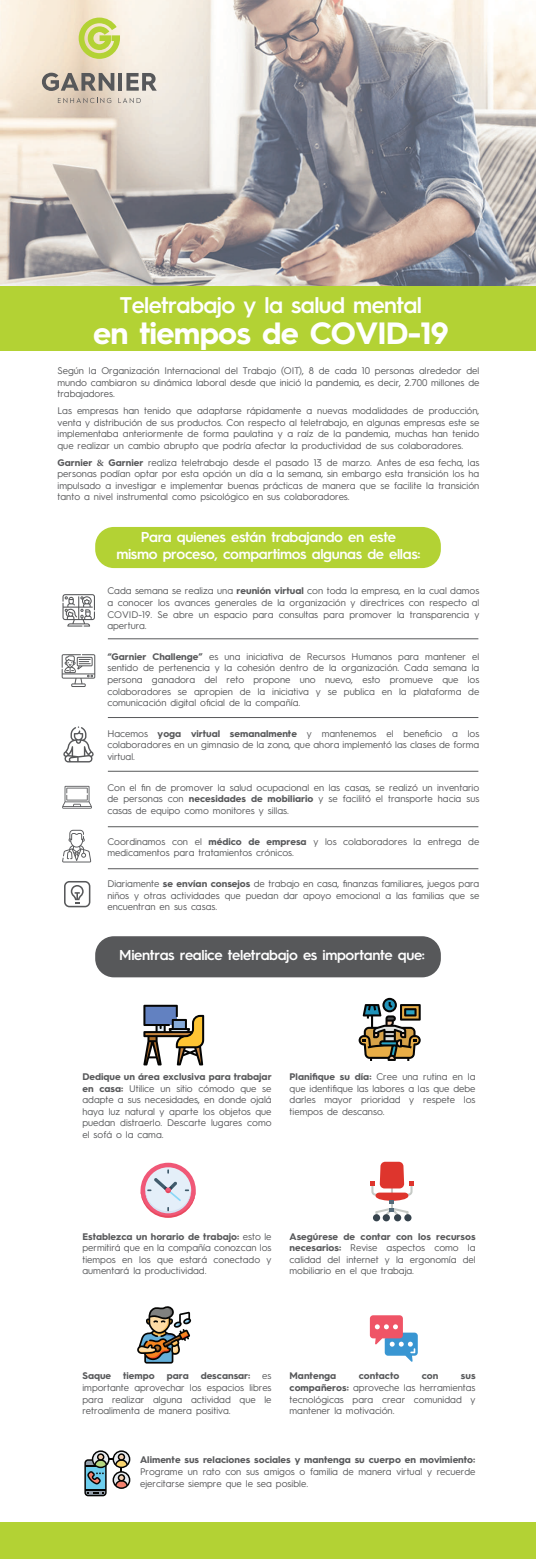
<style>
.page{position:relative;width:536px;height:1559px;background:#fff}
.page>*{position:absolute;margin:0;border:0;box-sizing:border-box;transform-origin:0 0}
.t1{font:700 30.89px "Hurme Geometric Sans 3";letter-spacing:-.025em;color:#fff}
.t2{font:600 22.75px "Hurme Geometric Sans 3";letter-spacing:-.025em;color:#fff}
.t3{font:600 14.44px/17.2px "Hurme Geometric Sans 3";letter-spacing:-.025em;color:#fff;text-align:center}
.t4{font:9.62px/11.5px "Hurme Geometric Sans 3";color:#57585a;text-align:justify}
.t5{font:700 9.62px "Hurme Geometric Sans 3";color:#57585a}
.s1{font-weight:700}
.s2{font-family:"Minion Pro";font-weight:700}
</style>
<div class="page">
<img style="left:0;top:0;width:536px;height:286px">
<svg style="left:79px;top:18px;width:41px;height:41px;background:#ced978"></svg>
<svg style="left:42px;top:73px;width:72px;height:18px"></svg>
<hr style="left:118px;top:73px;width:4px;height:18px;background:#57585a">
<svg style="left:126px;top:73px;width:31px;height:18px"></svg>
<svg style="left:58px;top:98px;width:53px;height:5px"></svg>
<svg style="left:118px;top:98px;width:23px;height:5px"></svg>
<div style="left:0;top:286px;width:536px;height:65px;background:#b3d234"></div>
<div style="left:95px;top:527px;width:345px;height:41px;background:#b3d234;border-radius:19px"></div>
<div style="left:95px;top:936px;width:345px;height:41px;background:#57585a;border-radius:19px"></div>
<svg style="left:62px;top:594px;width:33px;height:33px"></svg>
<svg style="left:62px;top:654px;width:33px;height:33px"></svg>
<svg style="left:63px;top:726px;width:31px;height:36px"></svg>
<svg style="left:62px;top:786px;width:30px;height:23px"></svg>
<svg style="left:62px;top:830px;width:29px;height:32px"></svg>
<svg style="left:64px;top:881px;width:26px;height:26px"></svg>
<div style="left:0;top:1523px;width:536px;height:36px;background:#b3d234"></div>
<svg style="left:143px;top:1005px;width:61px;height:60px"></svg>
<svg style="left:358px;top:998px;width:62px;height:63px"></svg>
<svg style="left:140px;top:1163px;width:56px;height:55px"></svg>
<svg style="left:370px;top:1162px;width:43px;height:53px"></svg>
<div style="left:373px;top:1214px;width:7px;height:7px;background:#37444e;border-radius:50%"></div>
<div style="left:404px;top:1214px;width:7px;height:7px;background:#37444e;border-radius:50%"></div>
<div style="left:382px;top:1214px;width:8px;height:7px;background:#37444e;border-radius:50%"></div>
<div style="left:394px;top:1214px;width:7px;height:7px;background:#37444e;border-radius:50%"></div>
<svg style="left:137px;top:1306px;width:54px;height:57px"></svg>
<svg style="left:370px;top:1315px;width:47px;height:47px"></svg>
<svg style="left:84px;top:1450px;width:46px;height:46px"></svg>
<hr style="left:108px;top:639px;width:370px;height:1px;background:#57585a">
<hr style="left:108px;top:717px;width:370px;height:1px;background:#57585a">
<hr style="left:108px;top:771px;width:370px;height:1px;background:#57585a">
<hr style="left:108px;top:827px;width:370px;height:1px;background:#57585a">
<hr style="left:108px;top:869px;width:370px;height:1px;background:#57585a">
<h2 class="t2" style="left:120px;top:289px;width:303px">Teletrabajo y la salud mental</h2>
<h1 class="t1" style="left:93px;top:312px;width:357px">en tiempos de COVID-19</h1>
<p class="t4" style="left:57px;top:364px;width:423px">Según la Organización Internacional del Trabajo (OIT), 8 de cada 10 personas alrededor del mundo cambiaron su dinámica laboral desde que inició la pandemia, es decir, 2.700 millones de trabajadores.</p>
<p class="t4" style="left:57px;top:404px;width:423px">Las empresas han tenido que adaptarse rápidamente a nuevas modalidades de producción, venta y distribución de sus productos. Con respecto al teletrabajo, en algunas empresas este se implementaba anteriormente de forma paulatina y a raíz de la pandemia, muchas han tenido que realizar un cambio abrupto que podría afectar la productividad de sus colaboradores.</p>
<p class="t4" style="left:57px;top:456px;width:423px"><span class="s1">Garnier</span> <span class="s2">&amp;</span> <span class="s1">Garnier</span> realiza teletrabajo desde el pasado 13 de marzo. Antes de esa fecha, las personas podían optar por esta opción un día a la semana, sin embargo esta transición los ha impulsado a investigar e implementar buenas prácticas de manera que se facilite la transición tanto a nivel instrumental como psicológico en sus colaboradores.</p>
<h3 class="t3" style="left:116px;top:528px;width:305px">Para quienes están trabajando en este<br>mismo proceso, compartimos algunas de ellas:</h3>
<p class="t4" style="left:107px;top:585px;width:373px">Cada semana se realiza una <span class="s1">reunión virtual</span> con toda la empresa, en la cual damos a conocer los avances generales de la organización y directrices con respecto al COVID-19. Se abre un espacio para consultas para promover la transparencia y apertura.</p>
<p class="t4" style="left:107px;top:650px;width:373px"><span class="s1">“Garnier Challenge”</span> es una iniciativa de Recursos Humanos para mantener el sentido de pertenencia y la cohesión dentro de la organización. Cada semana la persona ganadora del reto propone uno nuevo, esto promueve que los colaboradores se apropien de la iniciativa y se publica en la plataforma de comunicación digital oficial de la compañía.</p>
<p class="t4" style="left:107px;top:727px;width:373px">Hacemos <span class="s1">yoga virtual semanalmente</span> y mantenemos el beneficio a los colaboradores en un gimnasio de la zona, que ahora implementó las clases de forma virtual.</p>
<p class="t4" style="left:107px;top:781px;width:373px">Con el fin de promover la salud ocupacional en las casas, se realizó un inventario de personas con <span class="s1">necesidades de mobiliario</span> y se facilitó el transporte hacia sus casas de equipo como monitores y sillas.</p>
<p class="t4" style="left:107px;top:835px;width:373px">Coordinamos con el <span class="s1">médico de empresa</span> y los colaboradores la entrega de medicamentos para tratamientos crónicos.</p>
<p class="t4" style="left:107px;top:877px;width:373px">Diariamente <span class="s1">se envían consejos</span> de trabajo en casa, finanzas familiares, juegos para niños y otras actividades que puedan dar apoyo emocional a las familias que se encuentran en sus casas.</p>
<h3 class="t3" style="left:119px;top:946px;width:307px">Mientras realice teletrabajo es importante que:</h3>
<p class="t4" style="left:82px;top:1070px;width:191px"><span class="s1">Dedique un área exclusiva para trabajar en casa:</span> Utilice un sitio cómodo que se adapte a sus necesidades, en donde ojalá haya luz natural y aparte los objetos que puedan distraerlo. Descarte lugares como el sofá o la cama.</p>
<p class="t4" style="left:289px;top:1070px;width:187px"><span class="s1">Planifique su día:</span> Cree una rutina en la que identifique las labores a las que debe darles mayor prioridad y respete los tiempos de descanso.</p>
<p class="t4" style="left:82px;top:1230px;width:191px"><span class="s1">Establezca un horario de trabajo:</span> esto le permitirá que en la compañía conozcan los tiempos en los que estará conectado y aumentará la productividad.</p>
<p class="t4" style="left:289px;top:1230px;width:187px"><span class="s1">Asegúrese de contar con los recursos necesarios:</span> Revise aspectos como la calidad del internet y la ergonomía del mobiliario en el que trabaja.</p>
<p class="t4" style="left:82px;top:1370px;width:191px"><span class="s1">Saque tiempo para descansar:</span> es importante aprovechar los espacios libres para realizar alguna actividad que le retroalimenta de manera positiva.</p>
<p class="t5" style="left:289px;top:1369px;width:48px">Mantenga</p>
<p class="t5" style="left:358px;top:1369px;width:42px">contacto</p>
<p class="t5" style="left:421px;top:1369px;width:18px">con</p>
<p class="t4" style="left:289px;top:1370px;width:187px;text-indent:171px"><span class="s1">sus compañeros:</span> aproveche las herramientas tecnológicas para crear comunidad y mantener la motivación.</p>
<p class="t5" style="left:140px;top:1453px;width:337px">Alimente sus relaciones sociales y mantenga su cuerpo en movimiento:</p>
<p class="t4" style="left:140px;top:1465px;width:337px">Programe un rato con sus amigos o familia de manera virtual y recuerde ejercitarse siempre que le sea posible.</p>
</div>
